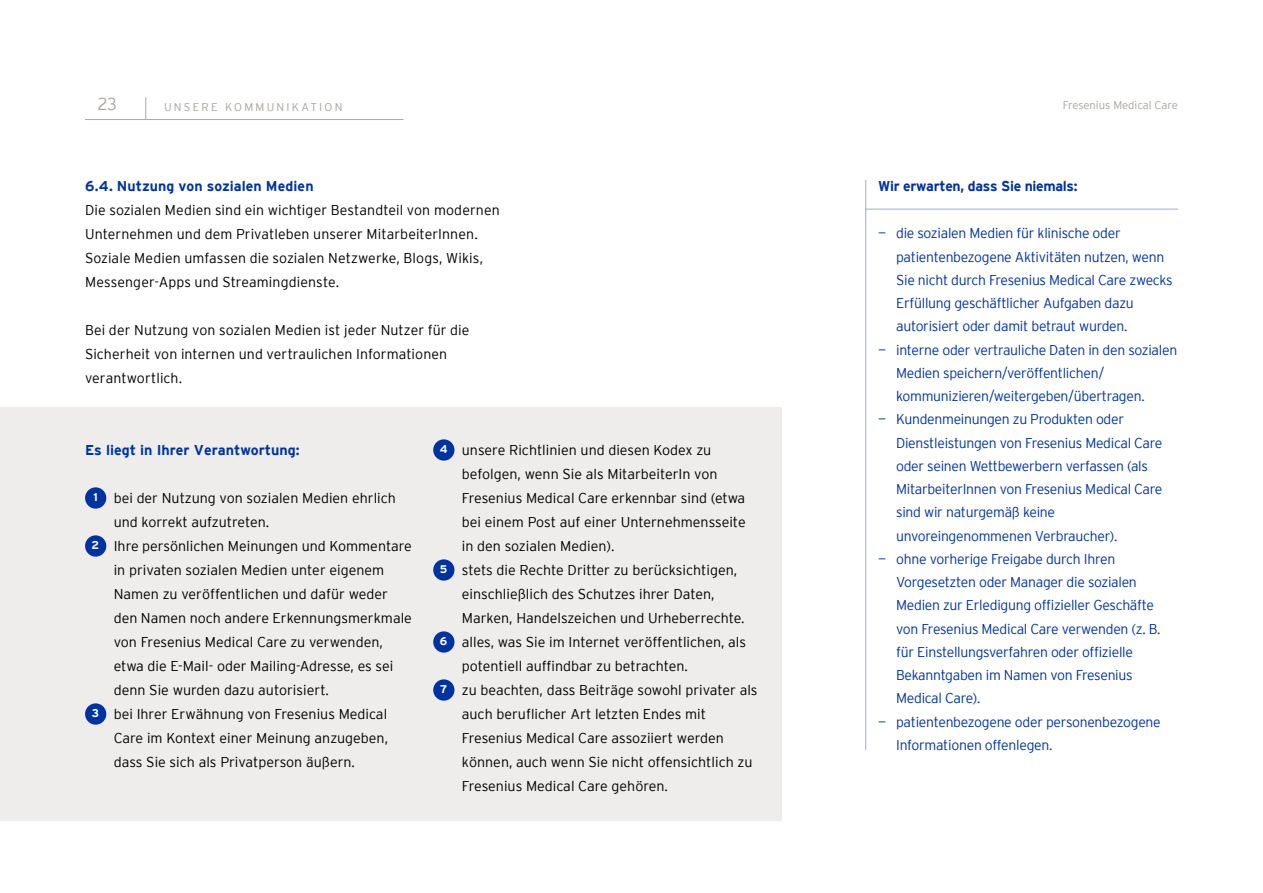
<style>
.page{position:relative;width:1263px;height:893px;background:#fff}
.page>*{position:absolute;margin:0;border:0;box-sizing:border-box;transform-origin:0 0}
.t1{font:300 17.25px "Interstate FRESENIUS Light";color:#a8a39d}
.t2{font:300 14.25px/24px "Interstate FRESENIUS Light";color:#000}
.t3{font:300 14.25px/23.2px "Interstate FRESENIUS Light";letter-spacing:-.02em;color:#0033a0}
.t4{font:700 14.25px "Interstate FRESENIUS Bold";color:#0033a0}
.t5{font:700 14.25px "Interstate FRESENIUS Bold";letter-spacing:-.02em;color:#0033a0}
.t6{font:300 11.25px "Interstate FRESENIUS Light";color:#a8a39d}
.t7{font:300 11.25px "Interstate FRESENIUS Light";letter-spacing:.2em;color:#a8a39d}
.s1{font-family:"Interstate FRESENIUS Bold";font-weight:700;font-size:11.25px;color:#fff}
</style>
<div class="page">
<div style="left:0;top:407px;width:781px;height:414px;background:#eeedeb"></div>
<div style="left:85px;top:487px;width:21px;height:22px;background:#0033a0;border-radius:50%"></div>
<div style="left:85px;top:535px;width:21px;height:22px;background:#0033a0;border-radius:50%"></div>
<div style="left:85px;top:703px;width:21px;height:22px;background:#0033a0;border-radius:50%"></div>
<div style="left:433px;top:439px;width:21px;height:22px;background:#0033a0;border-radius:50%"></div>
<div style="left:433px;top:559px;width:21px;height:22px;background:#0033a0;border-radius:50%"></div>
<div style="left:433px;top:631px;width:21px;height:22px;background:#0033a0;border-radius:50%"></div>
<div style="left:433px;top:679px;width:21px;height:22px;background:#0033a0;border-radius:50%"></div>
<hr style="left:865px;top:180px;width:1px;height:570px;background:#99add9">
<hr style="left:865px;top:209px;width:313px;height:1px;background:#99add9">
<hr style="left:85px;top:119px;width:318px;height:1px;background:#a7a9ac">
<svg style="left:145px;top:97px;width:1px;height:22px"></svg>
<p class="t1" style="left:98px;top:94px;width:21px">23</p>
<p class="t7" style="left:164px;top:100px;width:180px">UNSERE KOMMUNIKATION</p>
<p class="t6" style="left:1063px;top:99px;width:117px">Fresenius Medical Care</p>
<p class="t4" style="left:85px;top:178px;width:230px">6.4. Nutzung von sozialen Medien</p>
<p class="t2" style="left:85px;top:198px;width:416px">Die sozialen Medien sind ein wichtiger Bestandteil von modernen Unternehmen und dem Privatleben unserer MitarbeiterInnen.<br>Soziale Medien umfassen die sozialen Netzwerke, Blogs, Wikis, Messenger-Apps und Streamingdienste.</p>
<p class="t2" style="left:85px;top:318px;width:386px">Bei der Nutzung von sozialen Medien ist jeder Nutzer für die<br>Sicherheit von internen und vertraulichen Informationen verantwortlich.</p>
<p class="t4" style="left:85px;top:442px;width:216px">Es liegt in Ihrer Verantwortung:</p>
<p class="t2" style="left:93px;top:486px;width:304px"><span class="s1">1</span> bei der Nutzung von sozialen Medien ehrlich</p>
<p class="t2" style="left:114px;top:510px;width:157px">und korrekt aufzutreten.</p>
<p class="t2" style="left:92px;top:534px;width:322px"><span class="s1">2</span> Ihre persönlichen Meinungen und Kommentare</p>
<p class="t2" style="left:114px;top:558px;width:272px">in privaten sozialen Medien unter eigenem</p>
<p class="t2" style="left:114px;top:582px;width:276px">Namen zu veröffentlichen und dafür weder</p>
<p class="t2" style="left:114px;top:606px;width:300px">den Namen noch andere Erkennungsmerkmale</p>
<p class="t2" style="left:114px;top:630px;width:271px">von Fresenius Medical Care zu verwenden,</p>
<p class="t2" style="left:114px;top:654px;width:281px">etwa die E-Mail- oder Mailing-Adresse, es sei</p>
<p class="t2" style="left:114px;top:678px;width:217px">denn Sie wurden dazu autorisiert.</p>
<p class="t2" style="left:92px;top:702px;width:297px"><span class="s1">3</span> bei Ihrer Erwähnung von Fresenius Medical</p>
<p class="t2" style="left:114px;top:726px;width:276px">Care im Kontext einer Meinung anzugeben,</p>
<p class="t2" style="left:114px;top:750px;width:243px">dass Sie sich als Privatperson äußern.</p>
<p class="t2" style="left:440px;top:438px;width:273px"><span class="s1">4</span> unsere Richtlinien und diesen Kodex zu</p>
<p class="t2" style="left:462px;top:462px;width:257px">befolgen, wenn Sie als MitarbeiterIn von</p>
<p class="t2" style="left:462px;top:486px;width:285px">Fresenius Medical Care erkennbar sind (etwa</p>
<p class="t2" style="left:462px;top:510px;width:285px">bei einem Post auf einer Unternehmensseite</p>
<p class="t2" style="left:462px;top:534px;width:154px">in den sozialen Medien).</p>
<p class="t2" style="left:440px;top:558px;width:299px"><span class="s1">5</span> stets die Rechte Dritter zu berücksichtigen,</p>
<p class="t2" style="left:462px;top:582px;width:254px">einschließlich des Schutzes ihrer Daten,</p>
<p class="t2" style="left:462px;top:606px;width:284px">Marken, Handelszeichen und Urheberrechte.</p>
<p class="t2" style="left:440px;top:630px;width:308px"><span class="s1">6</span> alles, was Sie im Internet veröffentlichen, als</p>
<p class="t2" style="left:462px;top:654px;width:228px">potentiell auffindbar zu betrachten.</p>
<p class="t2" style="left:440px;top:678px;width:319px"><span class="s1">7</span> zu beachten, dass Beiträge sowohl privater als</p>
<p class="t2" style="left:462px;top:702px;width:246px">auch beruflicher Art letzten Endes mit</p>
<p class="t2" style="left:462px;top:726px;width:263px">Fresenius Medical Care assoziiert werden</p>
<p class="t2" style="left:462px;top:750px;width:292px">können, auch wenn Sie nicht offensichtlich zu</p>
<p class="t2" style="left:462px;top:774px;width:208px">Fresenius Medical Care gehören.</p>
<p class="t5" style="left:878px;top:178px;width:201px">Wir erwarten, dass Sie niemals:</p>
<p class="t3" style="left:896px;top:222px;width:278px;text-indent:-18px">— die sozialen Medien für klinische oder patientenbezogene Aktivitäten nutzen, wenn Sie nicht durch Fresenius Medical Care zwecks Erfüllung geschäftlicher Aufgaben dazu autorisiert oder damit betraut wurden.</p>
<p class="t3" style="left:896px;top:338px;width:283px;text-indent:-18px">— interne oder vertrauliche Daten in den sozialen<br>Medien speichern/veröffentlichen/ kommunizieren/weitergeben/übertragen.</p>
<p class="t3" style="left:896px;top:408px;width:268px;text-indent:-18px">— Kundenmeinungen zu Produkten oder Dienstleistungen von Fresenius Medical Care oder seinen Wettbewerbern verfassen (als MitarbeiterInnen von Fresenius Medical Care sind wir naturgemäß keine unvoreingenommenen Verbraucher).</p>
<p class="t3" style="left:896px;top:547px;width:266px;text-indent:-18px">— ohne vorherige Freigabe durch Ihren Vorgesetzten oder Manager die sozialen Medien zur Erledigung offizieller Geschäfte von Fresenius Medical Care verwenden (z. B. für Einstellungsverfahren oder offizielle Bekanntgaben im Namen von Fresenius Medical Care).</p>
<p class="t3" style="left:896px;top:710px;width:266px;text-indent:-18px">— patientenbezogene oder personenbezogene<br>Informationen offenlegen.</p>
</div>
